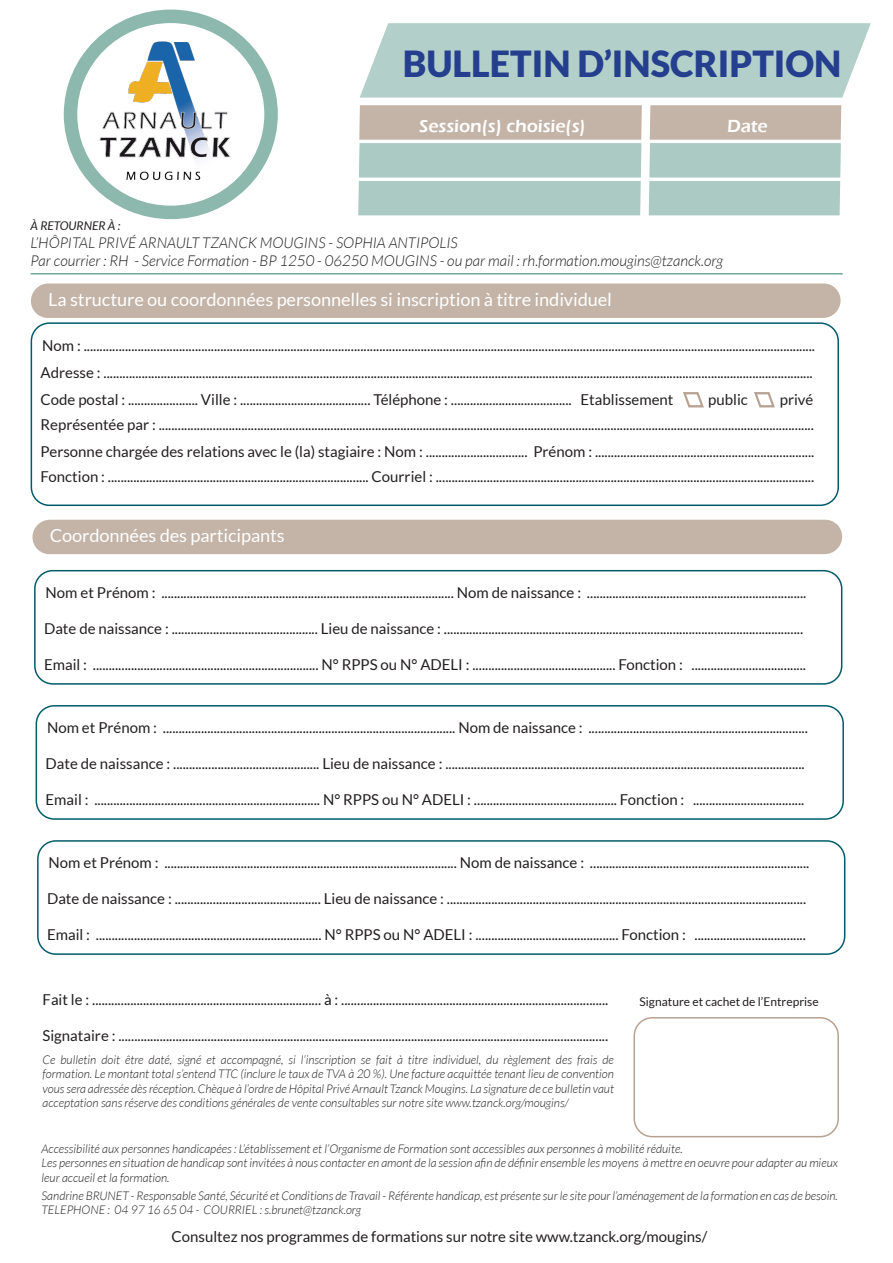
<style>
.page{position:relative;width:893px;height:1263px;background:#fff}
.page>*{position:absolute;margin:0;border:0;box-sizing:border-box;transform-origin:0 0}
.t1{font:900 36px "Lato";color:#253f8e}
.t2{font:18px "Lato";color:#fff}
.t3{font:600 18px "Eras ITC";color:#fff}
.t4{font:15px "Lato";color:#231f20}
.t5{font:italic 300 15px "Lato";color:#231f20}
.t6{font:italic 300 12px/14.4px "Lato";color:#231f20}
.t7{font:12px "Lato";color:#231f20}
.t8{font:italic 12px "Lato";color:#231f20}
</style>
<div class="page">
<div style="left:64px;top:10px;width:214px;height:209px;border:14px solid #8cb8ae;border-radius:50%"></div>
<img style="left:81px;top:26px;width:168px;height:168px">
<svg style="left:360px;top:23px;width:511px;height:75px;background:#b6d2cc"></svg>
<hr style="left:31px;top:273px;width:812px;height:1px;background:#71a79b">
<svg style="left:358px;top:105px;width:284px;height:110px;background:#b8c6be"></svg>
<svg style="left:649px;top:105px;width:192px;height:110px;background:#b8c6be"></svg>
<div style="left:31px;top:283px;width:810px;height:35px;background:#c4b4a7"></div>
<div style="left:31px;top:322px;width:808px;height:184px;border:2px solid #005c69;border-radius:18px"></div>
<div style="left:32px;top:520px;width:810px;height:34px;background:#c4b4a7"></div>
<div style="left:34px;top:570px;width:808px;height:115px;border:2px solid #005c69;border-radius:18px"></div>
<div style="left:36px;top:705px;width:808px;height:115px;border:2px solid #005c69;border-radius:18px"></div>
<div style="left:633px;top:1017px;width:206px;height:120px;border:2px solid #b6a292;border-radius:18px"></div>
<svg style="left:683px;top:392px;width:21px;height:16px"></svg>
<svg style="left:754px;top:392px;width:21px;height:16px"></svg>
<div style="left:37px;top:840px;width:808px;height:115px;border:2px solid #005c69;border-radius:18px"></div>
<p class="t1" style="left:403px;top:43px;width:440px">BULLETIN D’INSCRIPTION</p>
<p class="t3" style="left:419px;top:115px;width:168px">Session(s) choisie(s)</p>
<p class="t3" style="left:727px;top:115px;width:42px">Date</p>
<p class="t8" style="left:31px;top:219px;width:91px">À RETOURNER À :</p>
<p class="t5" style="left:31px;top:234px;width:429px">L’HÔPITAL PRIVÉ ARNAULT TZANCK MOUGINS - SOPHIA ANTIPOLIS</p>
<p class="t5" style="left:31px;top:252px;width:694px">Par courrier : RH - Service Formation - BP 1250 - 06250 MOUGINS - ou par mail : rh.formation.mougins@tzanck.org</p>
<p class="t2" style="left:48px;top:290px;width:565px">La structure ou coordonnées personnelles si inscription à titre individuel</p>
<p class="t4" style="left:42px;top:337px;width:774px">Nom : ......................................................................................................................................................................................................................................</p>
<p class="t4" style="left:41px;top:364px;width:774px">Adresse : ...............................................................................................................................................................................................................................</p>
<p class="t4" style="left:41px;top:391px;width:634px">Code postal : ...................... Ville : ......................................... Téléphone : ...................................... Etablissement</p>
<p class="t4" style="left:708px;top:391px;width:41px">public</p>
<p class="t4" style="left:780px;top:391px;width:35px">privé</p>
<p class="t4" style="left:41px;top:416px;width:775px">Représentée par : ..............................................................................................................................................................................................................</p>
<p class="t4" style="left:41px;top:443px;width:775px">Personne chargée des relations avec le (la) stagiaire : Nom : ................................ Prénom : .....................................................................</p>
<p class="t4" style="left:41px;top:468px;width:775px">Fonction : .................................................................................. Courriel : .......................................................................................................................</p>
<p class="t2" style="left:50px;top:526px;width:237px">Coordonnées des participants</p>
<p class="t4" style="left:46px;top:584px;width:762px">Nom et Prénom : ............................................................................................ Nom de naissance : .....................................................................</p>
<p class="t4" style="left:44px;top:620px;width:761px">Date de naissance : .............................................. Lieu de naissance : .................................................................................................................</p>
<p class="t4" style="left:44px;top:656px;width:763px">Email : ....................................................................... N° RPPS ou N° ADELI : ............................................. Fonction : ....................................</p>
<p class="t4" style="left:47px;top:719px;width:762px">Nom et Prénom : ............................................................................................ Nom de naissance : .....................................................................</p>
<p class="t4" style="left:46px;top:755px;width:761px">Date de naissance : .............................................. Lieu de naissance : .................................................................................................................</p>
<p class="t4" style="left:46px;top:791px;width:760px">Email : ....................................................................... N° RPPS ou N° ADELI : ............................................. Fonction : ...................................</p>
<p class="t4" style="left:49px;top:855px;width:762px">Nom et Prénom : ............................................................................................ Nom de naissance : .....................................................................</p>
<p class="t4" style="left:47px;top:891px;width:761px">Date de naissance : .............................................. Lieu de naissance : .................................................................................................................</p>
<p class="t4" style="left:47px;top:927px;width:760px">Email : ....................................................................... N° RPPS ou N° ADELI : ............................................. Fonction : ...................................</p>
<p class="t4" style="left:43px;top:991px;width:567px">Fait le : ........................................................................ à : ....................................................................................</p>
<p class="t4" style="left:43px;top:1027px;width:567px">Signataire : ..........................................................................................................................................................</p>
<p class="t6" style="left:43px;top:1053px;width:573px;text-align:justify">Ce bulletin doit être daté, signé et accompagné, si l’inscription se fait à titre individuel, du règlement des frais de formation. Le montant total s’entend TTC (inclure le taux de TVA à 20 %). Une facture acquittée tenant lieu de convention vous sera adressée dès réception. Chèque à l’ordre de Hôpital Privé Arnault Tzanck Mougins. La signature de ce bulletin vaut acceptation sans réserve des conditions générales de vente consultables sur notre site www.tzanck.org/mougins/</p>
<p class="t7" style="left:639px;top:995px;width:181px">Signature et cachet de l’Entreprise</p>
<p class="t6" style="left:42px;top:1141px;width:643px">Accessibilité aux personnes handicapées : L’établissement et l’Organisme de Formation sont accessibles aux personnes à mobilité réduite.</p>
<p class="t6" style="left:42px;top:1156px;width:798px">Les personnes en situation de handicap sont invitées à nous contacter en amont de la session afin de définir ensemble les moyens à mettre en oeuvre pour adapter au mieux leur accueil et la formation.</p>
<p class="t6" style="left:42px;top:1188px;width:798px">Sandrine BRUNET - Responsable Santé, Sécurité et Conditions de Travail - Référente handicap, est présente sur le site pour l’aménagement de la formation en cas de besoin.<br>TELEPHONE : 04 97 16 65 04 - COURRIEL : s.brunet@tzanck.org</p>
<p class="t4" style="left:172px;top:1228px;width:537px">Consultez nos programmes de formations sur notre site www.tzanck.org/mougins/</p>
</div>
